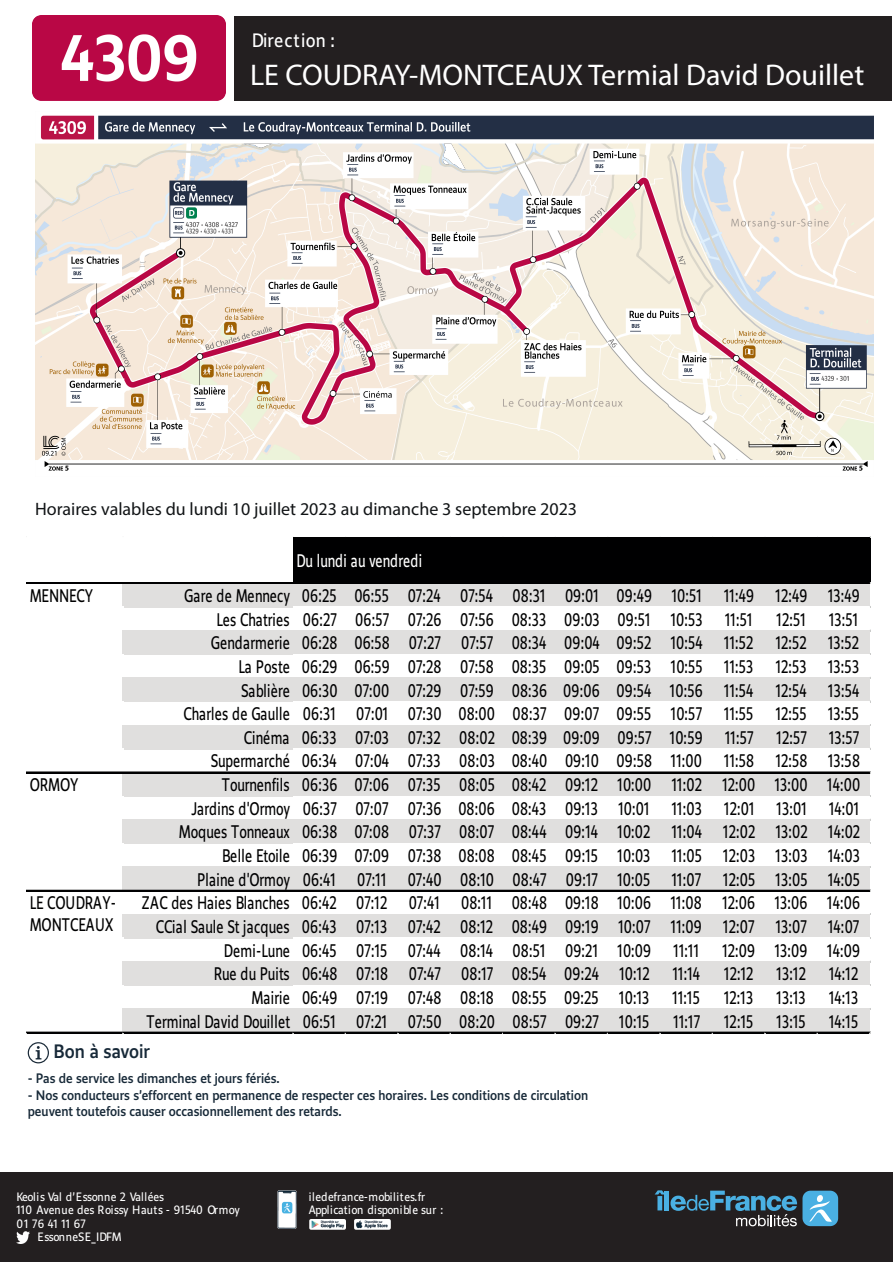
<style>
.page{position:relative;width:893px;height:1263px;background:#fff}
.page>*{position:absolute;margin:0;border:0;box-sizing:border-box;transform-origin:0 0}
.t1{font:30px "Myriad Pro";color:#fff}
.t2{font:18px "Myriad Pro";color:#111416}
.t3{font:18px "IDF Voyageur";letter-spacing:.015em;color:#fff}
.t4{font:500 18px "IDF Voyageur";color:#172938}
.t5{font:16.95px/23.7px "IDF Voyageur";letter-spacing:.01em;color:#000001;scale:.82 1}
.t6{font:16.95px/21.5px "IDF Voyageur";letter-spacing:-.01em;color:#000001;scale:.82 1}
.t7{font:16.95px "IDF Voyageur";letter-spacing:.02em;color:#fff;scale:.82 1}
.t8{font:16.95px "IDF Voyageur";letter-spacing:-.02em;color:#000001;scale:.82 1}
.t9{font:500 12.75px/15.8px "IDF Voyageur";color:#172938}
.t10{font:11.25px/13.5px "IDF Voyageur";letter-spacing:.01em;color:#fff}
.t11{font:11.25px "IDF Voyageur";letter-spacing:-.01em;color:#fff}
</style>
<div class="page">
<div style="left:0;top:1172px;width:892px;height:90px;background:#231f20"></div>
<svg style="left:17px;top:1231px;width:12px;height:12px"></svg>
<img style="left:278px;top:1190px;width:19px;height:39px">
<img style="left:309px;top:1220px;width:36px;height:10px">
<img style="left:354px;top:1220px;width:36px;height:10px">
<svg style="left:655px;top:1190px;width:183px;height:36px"></svg>
<div style="left:234px;top:16px;width:658px;height:84px;background:#231f20"></div>
<div style="left:28px;top:1042px;width:21px;height:21px;border:1px solid #1b2b39;border-radius:50%"></div>
<svg style="left:36px;top:1046px;width:5px;height:13px"></svg>
<img style="left:32px;top:16px;width:193px;height:84px">
<img style="left:36px;top:115px;width:837px;height:356px">
<div style="left:293px;top:538px;width:577px;height:46px;background:#000001"></div>
<div style="left:123px;top:583px;width:747px;height:24px;background:#e0dfde"></div>
<div style="left:293px;top:606px;width:577px;height:25px;background:#fff"></div>
<div style="left:123px;top:630px;width:747px;height:25px;background:#e0dfde"></div>
<div style="left:293px;top:654px;width:577px;height:24px;background:#fff"></div>
<div style="left:123px;top:677px;width:747px;height:25px;background:#e0dfde"></div>
<div style="left:293px;top:701px;width:577px;height:25px;background:#fff"></div>
<div style="left:123px;top:725px;width:747px;height:24px;background:#e0dfde"></div>
<div style="left:293px;top:748px;width:577px;height:25px;background:#fff"></div>
<div style="left:123px;top:772px;width:747px;height:25px;background:#e0dfde"></div>
<div style="left:293px;top:796px;width:577px;height:24px;background:#fff"></div>
<div style="left:123px;top:819px;width:747px;height:25px;background:#e0dfde"></div>
<div style="left:293px;top:843px;width:577px;height:25px;background:#fff"></div>
<div style="left:123px;top:866px;width:747px;height:25px;background:#e0dfde"></div>
<div style="left:123px;top:914px;width:747px;height:25px;background:#e0dfde"></div>
<div style="left:293px;top:937px;width:577px;height:25px;background:#fff"></div>
<div style="left:123px;top:961px;width:747px;height:25px;background:#e0dfde"></div>
<div style="left:293px;top:985px;width:577px;height:24px;background:#fff"></div>
<div style="left:123px;top:1008px;width:747px;height:25px;background:#e0dfde"></div>
<hr style="left:26px;top:582px;width:844px;height:1px;background:#000001">
<hr style="left:26px;top:583px;width:844px;height:1px;background:#000001">
<hr style="left:26px;top:772px;width:844px;height:1px;background:#000001">
<hr style="left:26px;top:890px;width:844px;height:1px;background:#000001">
<hr style="left:26px;top:1032px;width:844px;height:1px;background:#000001">
<p class="t3" style="left:252px;top:29px;width:85px">Direction :</p>
<h1 class="t1" style="left:250px;top:56px;width:616px">LE COUDRAY-MONTCEAUX Termial David Douillet</h1>
<p class="t2" style="left:35px;top:498px;width:544px">Horaires valables du lundi 10 juillet 2023 au dimanche 3 septembre 2023</p>
<p class="t7" style="left:296px;top:549px;width:155px">Du lundi au vendredi</p>
<p class="t8" style="left:30px;top:584px;width:79px">MENNECY</p>
<p class="t5" style="left:184px;top:583px;width:633px">Gare de Mennecy 06:25 06:55 07:24 07:54 08:31 09:01 09:49 10:51</p>
<p class="t5" style="left:724px;top:583px;width:38px">11:49</p>
<p class="t5" style="left:776px;top:583px;width:104px">12:49 13:49</p>
<p class="t5" style="left:216px;top:607px;width:594px">Les Chatries 06:27 06:57 07:26 07:56 08:33 09:03 09:51 10:53</p>
<p class="t5" style="left:725px;top:607px;width:35px">11:51</p>
<p class="t5" style="left:777px;top:607px;width:37px">12:51</p>
<p class="t5" style="left:829px;top:607px;width:37px">13:51</p>
<p class="t5" style="left:211px;top:631px;width:601px">Gendarmerie 06:28 06:58 07:27 07:57 08:34 09:04 09:52 10:54</p>
<p class="t5" style="left:724px;top:631px;width:37px">11:52</p>
<p class="t5" style="left:776px;top:631px;width:40px">12:52</p>
<p class="t5" style="left:828px;top:631px;width:40px">13:52</p>
<p class="t5" style="left:239px;top:654px;width:568px">La Poste 06:29 06:59 07:28 07:58 08:35 09:05 09:53 10:55</p>
<p class="t5" style="left:724px;top:654px;width:37px">11:53</p>
<p class="t5" style="left:776px;top:654px;width:39px">12:53</p>
<p class="t5" style="left:828px;top:654px;width:39px">13:53</p>
<p class="t5" style="left:241px;top:678px;width:564px">Sablière 06:30 07:00 07:29 07:59 08:36 09:06 09:54 10:56</p>
<p class="t5" style="left:724px;top:678px;width:37px">11:54</p>
<p class="t5" style="left:776px;top:678px;width:39px">12:54</p>
<p class="t5" style="left:828px;top:678px;width:39px">13:54</p>
<p class="t5" style="left:183px;top:701px;width:634px">Charles de Gaulle 06:31 07:01 07:30 08:00 08:37 09:07 09:55 10:57</p>
<p class="t5" style="left:724px;top:701px;width:37px">11:55</p>
<p class="t5" style="left:776px;top:701px;width:39px">12:55</p>
<p class="t5" style="left:828px;top:701px;width:39px">13:55</p>
<p class="t5" style="left:244px;top:725px;width:561px">Cinéma 06:33 07:03 07:32 08:02 08:39 09:09 09:57 10:59</p>
<p class="t5" style="left:725px;top:725px;width:36px">11:57</p>
<p class="t5" style="left:777px;top:725px;width:38px">12:57</p>
<p class="t5" style="left:829px;top:725px;width:38px">13:57</p>
<p class="t5" style="left:211px;top:749px;width:600px">Supermarché 06:34 07:04 07:33 08:03 08:40 09:10 09:58 11:00</p>
<p class="t5" style="left:724px;top:749px;width:38px">11:58</p>
<p class="t5" style="left:776px;top:749px;width:104px">12:58 13:58</p>
<p class="t5" style="left:30px;top:772px;width:61px">ORMOY</p>
<p class="t5" style="left:192px;top:772px;width:817px;text-indent:30px">Tournenfils 06:36 07:06 07:35 08:05 08:42 09:12 10:00 11:02 12:00 13:00 14:00<br>Jardins d'Ormoy 06:37 07:07 07:36 08:06 08:43 09:13 10:01</p>
<p class="t5" style="left:672px;top:796px;width:38px">11:03</p>
<p class="t5" style="left:724px;top:796px;width:38px">12:01</p>
<p class="t5" style="left:777px;top:796px;width:38px">13:01</p>
<p class="t5" style="left:829px;top:796px;width:38px">14:01</p>
<p class="t6" style="left:30px;top:892px;width:107px">LE COUDRAY-<br>MONTCEAUX</p>
<p class="t5" style="left:179px;top:820px;width:577px">Moques Tonneaux 06:38 07:08 07:37 08:07 08:44 09:14 10:02</p>
<p class="t5" style="left:672px;top:820px;width:38px">11:04</p>
<p class="t5" style="left:723px;top:820px;width:169px">12:02 13:02 14:02</p>
<p class="t5" style="left:222px;top:843px;width:524px">Belle Etoile 06:39 07:09 07:38 08:08 08:45 09:15 10:03</p>
<p class="t5" style="left:672px;top:843px;width:38px">11:05</p>
<p class="t5" style="left:723px;top:843px;width:168px">12:03 13:03 14:03</p>
<p class="t5" style="left:197px;top:867px;width:170px">Plaine d'Ormoy 06:41</p>
<p class="t5" style="left:357px;top:867px;width:37px">07:11</p>
<p class="t5" style="left:408px;top:867px;width:297px">07:40 08:10 08:47 09:17 10:05</p>
<p class="t5" style="left:672px;top:867px;width:37px">11:07</p>
<p class="t5" style="left:723px;top:867px;width:168px">12:05 13:05 14:05</p>
<p class="t5" style="left:142px;top:891px;width:301px">ZAC des Haies Blanches 06:42 07:12</p>
<p class="t5" style="left:409px;top:891px;width:39px">07:41</p>
<p class="t5" style="left:156px;top:891px;width:860px;text-indent:305px">08:11 08:48 09:18 10:06 11:08 12:06 13:06 14:06<br>CCial Saule St jacques 06:43 07:13 07:42 08:12 08:49 09:19 10:07 11:09</p>
<p class="t5" style="left:723px;top:914px;width:40px">12:07</p>
<p class="t5" style="left:776px;top:914px;width:40px">13:07</p>
<p class="t5" style="left:828px;top:914px;width:40px">14:07</p>
<p class="t5" style="left:224px;top:938px;width:523px">Demi-Lune 06:45 07:15 07:44 08:14 08:51 09:21 10:09</p>
<p class="t5" style="left:674px;top:938px;width:32px">11:11</p>
<p class="t5" style="left:722px;top:938px;width:169px">12:09 13:09 14:09</p>
<p class="t5" style="left:214px;top:962px;width:533px">Rue du Puits 06:48 07:18 07:47 08:17 08:54 09:24 10:12</p>
<p class="t5" style="left:673px;top:962px;width:35px">11:14</p>
<p class="t5" style="left:724px;top:962px;width:37px">12:12</p>
<p class="t5" style="left:777px;top:962px;width:37px">13:12</p>
<p class="t5" style="left:829px;top:962px;width:37px">14:12</p>
<p class="t5" style="left:251px;top:985px;width:487px">Mairie 06:49 07:19 07:48 08:18 08:55 09:25 10:13</p>
<p class="t5" style="left:673px;top:985px;width:35px">11:15</p>
<p class="t5" style="left:724px;top:985px;width:37px">12:13</p>
<p class="t5" style="left:776px;top:985px;width:37px">13:13</p>
<p class="t5" style="left:829px;top:985px;width:37px">14:13</p>
<p class="t5" style="left:147px;top:1009px;width:615px">Terminal David Douillet 06:51 07:21 07:50 08:20 08:57 09:27 10:15</p>
<p class="t5" style="left:674px;top:1009px;width:34px">11:17</p>
<p class="t5" style="left:724px;top:1009px;width:37px">12:15</p>
<p class="t5" style="left:777px;top:1009px;width:37px">13:15</p>
<p class="t5" style="left:829px;top:1009px;width:37px">14:15</p>
<p class="t4" style="left:54px;top:1040px;width:98px">Bon à savoir</p>
<p class="t9" style="left:28px;top:1070px;width:254px">- Pas de service les dimanches et jours fériés.</p>
<p class="t9" style="left:28px;top:1087px;width:562px">- Nos conducteurs s’efforcent en permanence de respecter ces horaires. Les conditions de circulation peuvent toutefois causer occasionnellement des retards.</p>
<p class="t11" style="left:16px;top:1189px;width:149px">Keolis Val d’Essonne 2 Vallées</p>
<p class="t10" style="left:16px;top:1203px;width:225px">110 Avenue des Roissy Hauts - 91540 Ormoy</p>
<p class="t10" style="left:16px;top:1216px;width:71px">01 76 41 11 67</p>
<p class="t11" style="left:38px;top:1229px;width:86px">EssonneSE_IDFM</p>
<p class="t10" style="left:309px;top:1189px;width:136px">iledefrance-mobilites.fr<br>Application disponible sur :</p>
</div>
